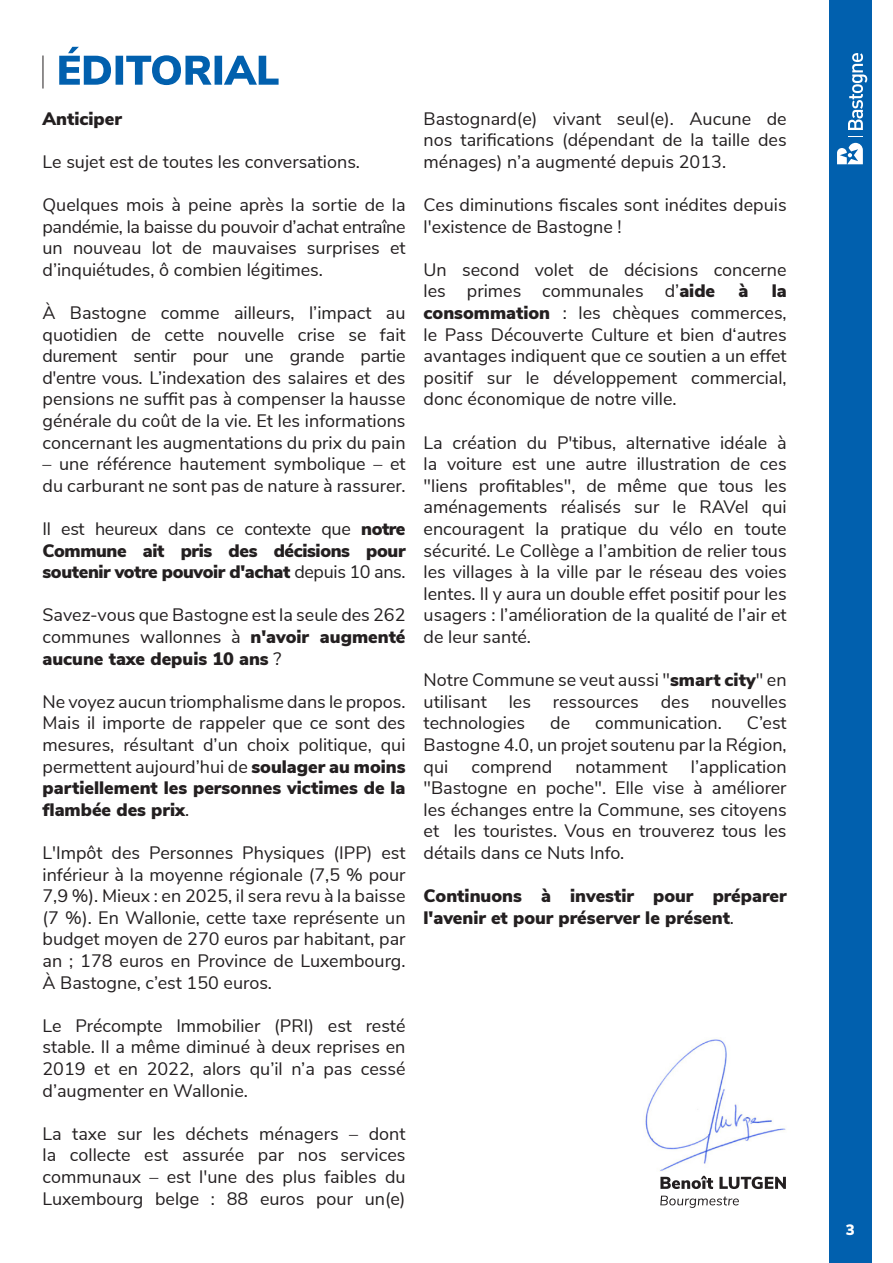
<style>
.page{position:relative;width:893px;height:1263px;background:#fff}
.page>*{position:absolute;margin:0;border:0;box-sizing:border-box;transform-origin:0 0}
.t1{font:18px/21.6px "Nunito Sans";color:#231f20;text-align:justify}
.t2{font:900 18px/21.6px "Nunito Sans";letter-spacing:-.01em;color:#231f20;text-align:justify}
.t3{font:900 15px "Nunito Sans";color:#fff}
.s1{font-weight:400}
.s2{font-weight:900}
</style>
<div class="page">
<hr style="left:42px;top:56px;width:1px;height:33px;background:#231f20">
<svg style="left:59px;top:47px;width:220px;height:38px"></svg>
<div style="left:829px;top:0;width:43px;height:1263px;background:#0160ae"></div>
<svg style="left:848px;top:53px;width:19px;height:77px"></svg>
<svg style="left:848px;top:136px;width:15px;height:1px"></svg>
<svg style="left:837px;top:143px;width:26px;height:21px"></svg>
<img style="left:645px;top:1039px;width:141px;height:132px">
<svg style="left:660px;top:1196px;width:79px;height:12px"></svg>
<svg style="left:660px;top:1176px;width:126px;height:13px"></svg>
<p class="t2" style="left:43px;top:107px;width:81px">Anticiper</p>
<p class="t1" style="left:43px;top:150px;width:319px">Le sujet est de toutes les conversations.</p>
<p class="t1" style="left:43px;top:193px;width:365px">Quelques mois à peine après la sortie de la pandémie, la baisse du pouvoir d’achat entraîne un nouveau lot de mauvaises surprises et d’inquiétudes, ô combien légitimes.</p>
<p class="t1" style="left:43px;top:301px;width:365px">À Bastogne comme ailleurs, l’impact au quotidien de cette nouvelle crise se fait durement sentir pour une grande partie d'entre vous. L’indexation des salaires et des pensions ne suffit pas à compenser la hausse générale du coût de la vie. Et les informations concernant les augmentations du prix du pain</p>
<p class="t1" style="left:43px;top:452px;width:365px">– une référence hautement symbolique – et du carburant ne sont pas de nature à rassurer.</p>
<p class="t2" style="left:43px;top:517px;width:365px"><span class="s1">Il est heureux dans ce contexte que</span> notre Commune ait pris des décisions pour soutenir votre pouvoir d'achat <span class="s1">depuis 10 ans.</span></p>
<p class="t1" style="left:43px;top:603px;width:365px">Savez-vous que Bastogne est la seule des 262 communes wallonnes à <span class="s2">n'avoir augmenté aucune taxe depuis 10 ans</span> ?</p>
<p class="t1" style="left:43px;top:690px;width:365px">Ne voyez aucun triomphalisme dans le propos.<br>Mais il importe de rappeler que ce sont des mesures, résultant d’un choix politique, qui permettent aujourd’hui de <span class="s2">soulager au moins partiellement les personnes victimes de la flambée des prix</span>.</p>
<p class="t1" style="left:43px;top:841px;width:365px">L'Impôt des Personnes Physiques (IPP) est inférieur à la moyenne régionale (7,5 % pour 7,9 %). Mieux : en 2025, il sera revu à la baisse (7 %). En Wallonie, cette taxe représente un budget moyen de 270 euros par habitant, par an ; 178 euros en Province de Luxembourg.<br>À Bastogne, c’est 150 euros.</p>
<p class="t1" style="left:43px;top:1014px;width:365px">Le Précompte Immobilier (PRI) est resté stable. Il a même diminué à deux reprises en 2019 et en 2022, alors qu’il n’a pas cessé d’augmenter en Wallonie.</p>
<p class="t1" style="left:43px;top:1122px;width:365px">La taxe sur les déchets ménagers – dont la collecte est assurée par nos services communaux – est l'une des plus faibles du Luxembourg belge : 88 euros pour un(e)</p>
<p class="t1" style="left:424px;top:106px;width:365px">Bastognard(e) vivant seul(e). Aucune de nos tarifications (dépendant de la taille des ménages) n’a augmenté depuis 2013.</p>
<p class="t1" style="left:424px;top:193px;width:365px">Ces diminutions fiscales sont inédites depuis l'existence de Bastogne !</p>
<p class="t1" style="left:424px;top:258px;width:365px">Un second volet de décisions concerne les primes communales d’<span class="s2">aide</span></p>
<p class="t2" style="left:738px;top:280px;width:11px">à</p>
<p class="t1" style="left:424px;top:279px;width:365px;text-indent:348px"><span class="s2">la consommation</span> : les chèques commerces, le Pass Découverte Culture et bien d‘autres avantages indiquent que ce soutien a un effet positif sur le développement commercial, donc économique de notre ville.</p>
<p class="t1" style="left:424px;top:430px;width:365px">La création du P'tibus, alternative idéale à la voiture est une autre illustration de ces "liens profitables", de même que tous les aménagements réalisés sur le RAVel qui encouragent la pratique du vélo en toute sécurité. Le Collège a l’ambition de relier tous les villages à la ville par le réseau des voies lentes. Il y aura un double effet positif pour les usagers : l’amélioration de la qualité de l’air et de leur santé.</p>
<p class="t1" style="left:424px;top:668px;width:365px">Notre Commune se veut aussi "<span class="s2">smart city</span>" en utilisant les ressources des nouvelles technologies</p>
<p class="t1" style="left:424px;top:711px;width:365px;text-indent:323px">C’est Bastogne 4.0, un projet soutenu par la Région, qui</p>
<p class="t1" style="left:550px;top:711px;width:21px">de</p>
<p class="t1" style="left:595px;top:711px;width:128px">communication.</p>
<p class="t1" style="left:424px;top:754px;width:365px;text-indent:267px">l’application "Bastogne en poche". Elle vise à améliorer les échanges entre la Commune, ses citoyens et les touristes. Vous en trouverez tous les détails dans ce Nuts Info.</p>
<p class="t2" style="left:424px;top:884px;width:365px">Continuons à investir pour préparer l'avenir et pour préserver le présent<span class="s1">.</span></p>
<p class="t1" style="left:471px;top:754px;width:82px">comprend</p>
<p class="t1" style="left:575px;top:754px;width:94px">notamment</p>
<p class="t3" style="left:846px;top:1219px;width:10px">3</p>
</div>
